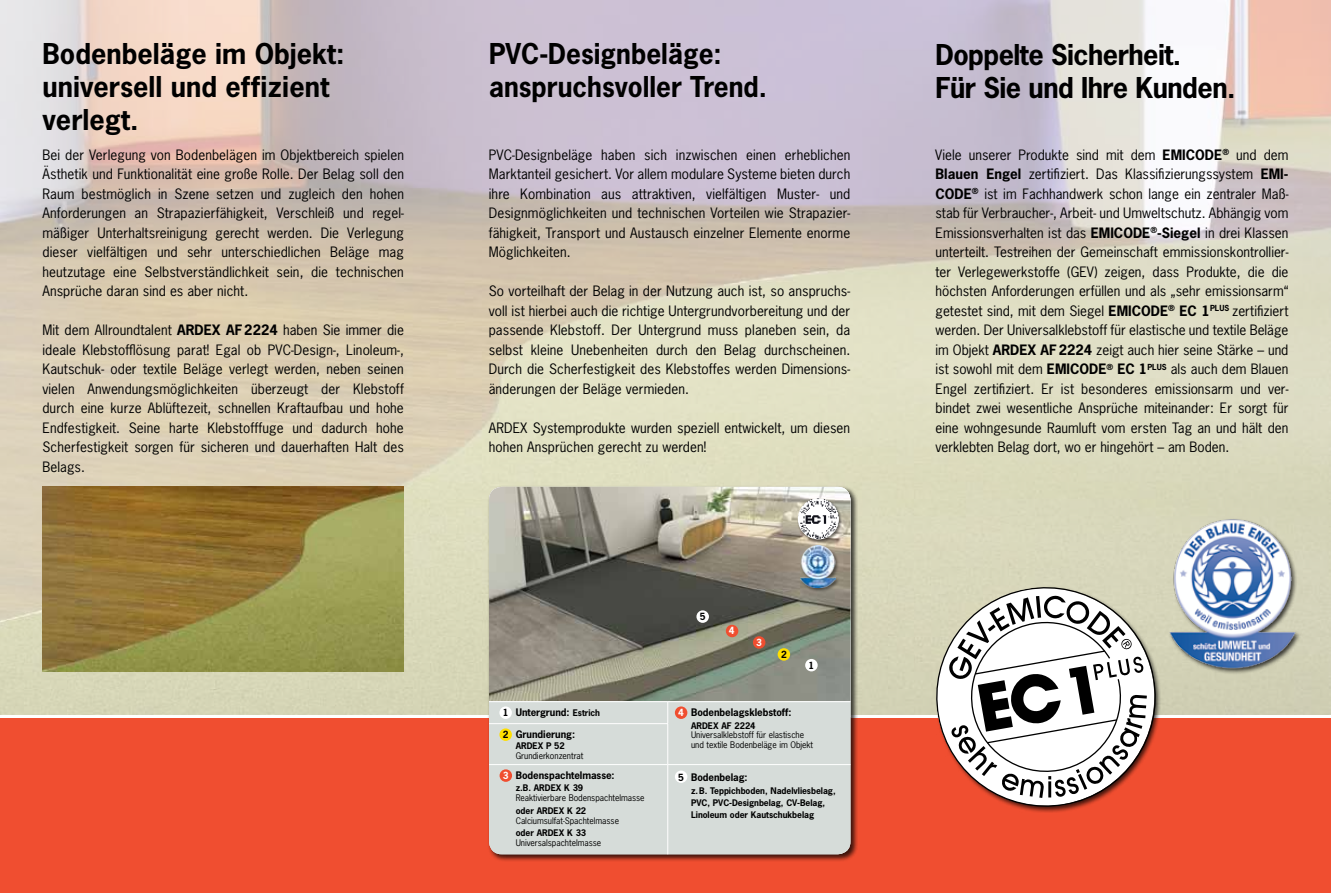
<style>
.page{position:relative;width:1331px;height:893px;background:#fff}
.page>*{position:absolute;margin:0;border:0;box-sizing:border-box;transform-origin:0 0}
.t1{font:700 27px/33px "News Gothic";color:#000}
.t2{font:700 27px/33px "News Gothic";letter-spacing:-.02em;color:#000}
.t3{font:700 18.3px "News Gothic";letter-spacing:.05em;color:#000}
.t4{font:13.5px/19.5px "News Gothic";letter-spacing:.005em;color:#000;text-align:justify}
.t5{font:700 9.75px "News Gothic";letter-spacing:-.005em;color:#000}
.t6{font:700 9.3px "News Gothic";color:#000}
.t7{font:700 9.3px "News Gothic";color:#fff}
.t8{font:8.55px/9.8px "News Gothic";letter-spacing:-.005em;color:#000}
.t9{font:700 8.55px/12.3px "News Gothic";letter-spacing:-.005em;color:#000}
.s1{font-weight:700}
.s2{font-size:9.3px}
.s3{font-size:8.55px}
.s4{font-size:9.3px;color:#fff}
</style>
<div class="page">
<img style="left:0;top:0;width:1331px;height:714px">
<div style="left:0;top:719px;width:1331px;height:174px;background:#f04e30"></div>
<div style="left:487px;top:485px;width:371px;height:377px;background:#000;opacity:.75"></div>
<svg style="left:489px;top:487px;width:361px;height:367px;background:#a9aaa1"></svg>
<div style="left:1168px;top:518px;width:134px;height:157px;background:#000;opacity:.75"></div>
<img style="left:1167px;top:518px;width:130px;height:152px">
<img style="left:43px;top:487px;width:361px;height:185px">
<div style="left:935px;top:586px;width:226px;height:227px;background:#000;opacity:.75"></div>
<svg style="left:935px;top:586px;width:221px;height:221px"></svg>
<svg style="left:948px;top:595px;width:199px;height:203px"></svg>
<h1 class="t1" style="left:43px;top:37px;width:304px">Bodenbeläge im Objekt: universell und effizient verlegt.</h1>
<h1 class="t1" style="left:489px;top:37px;width:279px">PVC-Designbeläge: anspruchsvoller Trend.</h1>
<h1 class="t2" style="left:935px;top:37px;width:301px">Doppelte Sicherheit.<br>Für Sie und Ihre Kunden.</h1>
<p class="t4" style="left:42px;top:145px;width:363px">Bei der Verlegung von Bodenbelägen im Objektbereich spielen Ästhetik und Funktionalität eine große Rolle. Der Belag soll den Raum bestmöglich in Szene setzen und zugleich den hohen Anforderungen an Strapazierfähigkeit, Verschleiß und regel&shy;mäßiger Unterhaltsreinigung gerecht werden. Die Verlegung dieser vielfältigen und sehr unterschiedlichen Beläge mag heutzutage eine Selbstverständlichkeit sein, die technischen Ansprüche daran sind es aber nicht.</p>
<p class="t4" style="left:42px;top:320px;width:363px">Mit dem Allroundtalent <span class="s1">ARDEX AF2224</span> haben Sie immer die ideale Klebstofflösung parat! Egal ob PVC-Design-, Linoleum-, Kautschuk- oder textile Beläge verlegt werden, neben seinen vielen Anwendungsmöglichkeiten überzeugt der Klebstoff durch eine kurze Ablüftezeit, schnellen Kraftaufbau und hohe Endfestigkeit. Seine harte Klebstofffuge und dadurch hohe Scherfestigkeit sorgen für sicheren und dauerhaften Halt des Belags.</p>
<p class="t4" style="left:489px;top:145px;width:363px">PVC-Designbeläge haben sich inzwischen einen erheblichen Marktanteil gesichert. Vor allem modulare Systeme bieten durch ihre Kombination aus attraktiven, vielfältigen Muster- und Designmöglichkeiten und technischen Vorteilen wie Strapazier&shy;fähigkeit, Transport und Austausch einzelner Elemente enorme Möglichkeiten.</p>
<p class="t4" style="left:489px;top:281px;width:363px">So vorteilhaft der Belag in der Nutzung auch ist, so anspruchs&shy;voll ist hierbei auch die richtige Untergrundvorbereitung und der passende Klebstoff. Der Untergrund muss planeben sein, da selbst kleine Unebenheiten durch den Belag durchscheinen.<br>Durch die Scherfestigkeit des Klebstoffes werden Dimensions&shy;änderungen der Beläge vermieden.</p>
<p class="t4" style="left:489px;top:418px;width:363px">ARDEX Systemprodukte wurden speziell entwickelt, um diesen hohen Ansprüchen gerecht zu werden!</p>
<h2 class="t3" style="left:524px;top:408px;width:295px">textiler Bodenbeläge im Objekt</h2>
<p class="t6" style="left:700px;top:611px;width:7px">5</p>
<p class="t7" style="left:729px;top:624px;width:7px">4</p>
<p class="t7" style="left:756px;top:636px;width:7px">3</p>
<p class="t6" style="left:781px;top:648px;width:7px">2</p>
<p class="t6" style="left:808px;top:659px;width:7px">1</p>
<p class="t5" style="left:503px;top:706px;width:99px"><span class="s2">1</span> Untergrund: <span class="s3">Estrich</span></p>
<p class="t5" style="left:678px;top:706px;width:115px"><span class="s4">4</span> Bodenbelagsklebstoff:</p>
<p class="t9" style="left:691px;top:719px;width:66px">ARDEX AF 2224</p>
<p class="t8" style="left:691px;top:730px;width:124px">Universalklebstoff für elastische und textile Bodenbeläge im Objekt</p>
<p class="t5" style="left:503px;top:728px;width:74px"><span class="s2">2</span> Grundierung:</p>
<p class="t9" style="left:516px;top:739px;width:51px">ARDEX P 52</p>
<p class="t8" style="left:516px;top:750px;width:69px">Grundierkonzentrat</p>
<p class="t5" style="left:503px;top:769px;width:113px"><span class="s4">3</span> Bodenspachtelmasse:</p>
<p class="t9" style="left:516px;top:782px;width:69px">z.B. ARDEX K 39</p>
<p class="t8" style="left:516px;top:793px;width:130px">Reaktivierbare Bodenspachtelmasse</p>
<p class="t9" style="left:516px;top:804px;width:72px">oder ARDEX K 22</p>
<p class="t8" style="left:516px;top:815px;width:105px">Calciumsulfat-Spachtelmasse</p>
<p class="t9" style="left:516px;top:826px;width:72px">oder ARDEX K 33</p>
<p class="t8" style="left:516px;top:837px;width:87px">Universalspachtelmasse</p>
<p class="t5" style="left:678px;top:771px;width:71px"><span class="s2">5</span> Bodenbelag:</p>
<p class="t9" style="left:691px;top:784px;width:146px">z.B. Teppichboden, Nadelvliesbelag,<br>PVC, PVC-Designbelag, CV-Belag,<br>Linoleum oder Kautschukbelag</p>
<p class="t4" style="left:935px;top:145px;width:355px">Viele unserer Produkte sind mit dem <span class="s1">EMICODE</span><sup>®</sup> und dem <span class="s1">Blauen Engel</span> zertifiziert. Das Klassifizierungssystem <span class="s1">EMI-CODE</span><sup>®</sup> ist im Fachhandwerk schon lange ein zentraler Maß&shy;stab für Verbraucher-, Arbeit- und Umweltschutz. Abhängig vom Emissionsverhalten ist das <span class="s1">EMICODE</span><sup>®</sup><span class="s1">-Siegel</span> in drei Klassen unterteilt. Testreihen der Gemeinschaft emmissionskontrollier&shy;ter Verlegewerkstoffe (GEV) zeigen, dass Produkte, die die höchsten Anforderungen erfüllen und als „sehr emissionsarm“ getestet sind, mit dem Siegel <span class="s1">EMICODE</span><sup>®</sup> <span class="s1">EC 1</span><sup>PLUS</sup> zertifiziert werden. Der Universalklebstoff für elastische und textile Beläge im Objekt <span class="s1">ARDEX AF2224</span> zeigt auch hier seine Stärke – und ist sowohl mit dem <span class="s1">EMICODE</span><sup>®</sup> <span class="s1">EC 1</span><sup>PLUS</sup> als auch dem Blauen Engel zertifiziert. Er ist besonderes emissionsarm und ver&shy;bindet zwei wesentliche Ansprüche miteinander: Er sorgt für eine wohngesunde Raumluft vom ersten Tag an und hält den verklebten Belag dort, wo er hingehört – am Boden.</p>
</div>
